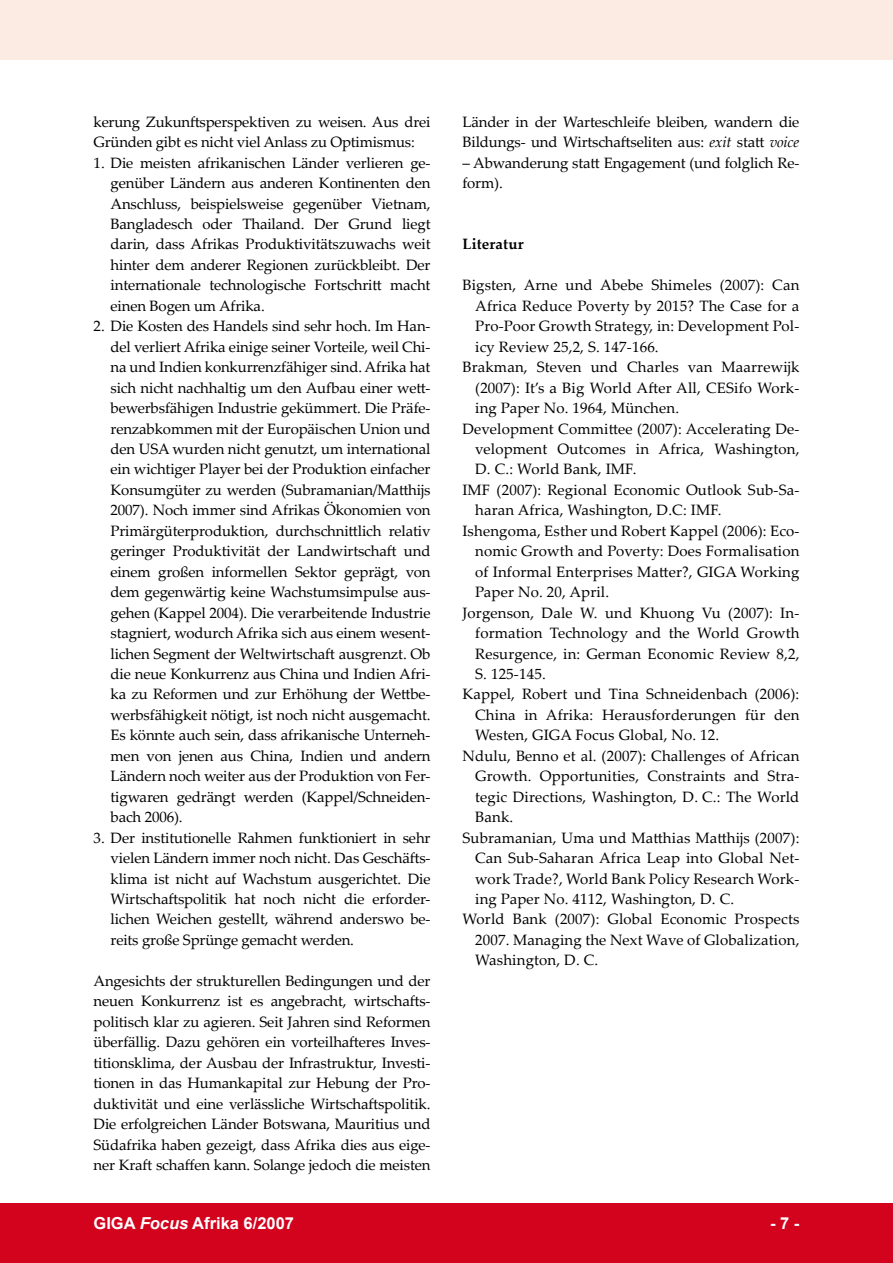
<style>
.page{position:relative;width:893px;height:1263px;background:#fff}
.page>*{position:absolute;margin:0;border:0;box-sizing:border-box;transform-origin:0 0}
.t1{font:700 16.5px "Arial";color:#fff}
.t2{font:15px/20.4px "Palatino Linotype";letter-spacing:.01em;color:#000;text-align:justify}
.t3{font:15px/20.4px "Palatino Linotype";letter-spacing:-.01em;color:#000}
.t4{font:15px/20.4px "Palatino Linotype";letter-spacing:-.015em;color:#000}
.t5{font:700 15px "Palatino Linotype";letter-spacing:.01em;color:#000}
.s1{font-style:italic}
</style>
<div class="page">
<div style="left:0;top:1203px;width:893px;height:60px;background:#d3021d"></div>
<div style="left:0;top:0;width:893px;height:60px;background:#fbebe3"></div>
<p class="t4" style="left:94px;top:111px;width:338px">kerung Zukunftsperspektiven zu weisen. Aus drei<br>Gründen gibt es nicht viel Anlass zu Optimismus:</p>
<p class="t2" style="left:111px;top:152px;width:321px;text-indent:-17px">1. Die meisten afrikanischen Länder verlieren ge&shy;genüber Ländern aus anderen Kontinenten den Anschluss, beispielsweise gegenüber Vietnam, Bangladesch oder Thailand. Der Grund liegt darin, dass Afrikas Produktivitätszuwachs weit hinter dem anderer Regionen zurückbleibt. Der internationale technologische Fortschritt macht einen Bogen um Afrika.</p>
<p class="t2" style="left:111px;top:315px;width:322px;text-indent:-17px">2. Die Kosten des Handels sind sehr hoch. Im Han&shy;del verliert Afrika einige seiner Vorteile, weil Chi&shy;na und Indien konkurrenzfähiger sind. Afrika hat sich nicht nachhaltig um den Aufbau einer wett&shy;bewerbsfähigen Industrie gekümmert. Die Präfe&shy;renzabkommen mit der Europäischen Union und den USA wurden nicht genutzt, um international ein wichtiger Player bei der Produktion einfacher Konsumgüter zu werden (Subramanian/Matthijs 2007). Noch immer sind Afrikas Ökonomien von Primärgüterproduktion, durchschnittlich relativ geringer Produktivität der Landwirtschaft und einem großen informellen Sektor geprägt, von dem gegenwärtig keine Wachstumsimpulse aus&shy;gehen (Kappel 2004). Die verarbeitende Industrie stagniert, wodurch Afrika sich aus einem wesent&shy;lichen Segment der Weltwirtschaft ausgrenzt. Ob die neue Konkurrenz aus China und Indien Afri&shy;ka zu Reformen und zur Erhöhung der Wettbe&shy;werbsfähigkeit nötigt, ist noch nicht ausgemacht.<br>Es könnte auch sein, dass afrikanische Unterneh&shy;men von jenen aus China, Indien und andern Ländern noch weiter aus der Produktion von Fer&shy;tigwaren gedrängt werden (Kappel/Schneiden&shy;bach 2006).</p>
<p class="t2" style="left:111px;top:827px;width:321px;text-indent:-17px">3. Der institutionelle Rahmen funktioniert in sehr vielen Ländern immer noch nicht. Das Geschäfts&shy;klima ist nicht auf Wachstum ausgerichtet. Die Wirtschaftspolitik hat noch nicht die erforder&shy;lichen Weichen gestellt, während anderswo be&shy;reits große Sprünge gemacht werden.</p>
<p class="t2" style="left:94px;top:970px;width:338px">Angesichts der strukturellen Bedingungen und der neuen Konkurrenz ist es angebracht, wirtschafts&shy;politisch klar zu agieren. Seit Jahren sind Reformen überfällig. Dazu gehören ein vorteilhafteres Inves&shy;titionsklima, der Ausbau der Infrastruktur, Investi&shy;tionen in das Humankapital zur Hebung der Pro&shy;duktivität und eine verlässliche Wirtschaftspolitik.<br>Die erfolgreichen Länder Botswana, Mauritius und Südafrika haben gezeigt, dass Afrika dies aus eige&shy;ner Kraft schaffen kann. Solange jedoch die meisten</p>
<p class="t3" style="left:462px;top:111px;width:338px">Länder in der Warteschleife bleiben, wandern die<br>Bildungs- und Wirtschaftseliten aus: <span class="s1">exit</span> statt <span class="s1">voice</span></p>
<p class="t3" style="left:462px;top:152px;width:338px">– Abwanderung statt Engagement (und folglich Re&shy;form).</p>
<p class="t5" style="left:462px;top:234px;width:63px">Literatur</p>
<p class="t2" style="left:462px;top:274px;width:338px">Bigsten, Arne und Abebe Shimeles (2007): Can</p>
<p class="t2" style="left:475px;top:295px;width:326px">Africa Reduce Poverty by 2015? The Case for a</p>
<p class="t2" style="left:475px;top:315px;width:326px">Pro-Poor Growth Strategy, in: Development Pol-</p>
<p class="t2" style="left:475px;top:336px;width:185px">icy Review 25,2, S. 147-166.</p>
<p class="t2" style="left:462px;top:356px;width:338px">Brakman, Steven und Charles van Maarrewijk</p>
<p class="t2" style="left:475px;top:377px;width:325px">(2007): It’s a Big World After All, CESifo Work-</p>
<p class="t2" style="left:475px;top:397px;width:205px">ing Paper No. 1964, München.</p>
<p class="t2" style="left:462px;top:418px;width:338px">Development Committee (2007): Accelerating De-</p>
<p class="t2" style="left:475px;top:438px;width:326px">velopment Outcomes in Africa, Washington,</p>
<p class="t2" style="left:475px;top:459px;width:163px">D. C.: World Bank, IMF.</p>
<p class="t2" style="left:462px;top:479px;width:338px">IMF (2007): Regional Economic Outlook Sub-Sa-</p>
<p class="t2" style="left:475px;top:499px;width:248px">haran Africa, Washington, D.C: IMF.</p>
<p class="t2" style="left:462px;top:520px;width:338px">Ishengoma, Esther und Robert Kappel (2006): Eco-</p>
<p class="t2" style="left:475px;top:540px;width:326px">nomic Growth and Poverty: Does Formalisation</p>
<p class="t2" style="left:475px;top:561px;width:326px">of Informal Enterprises Matter?, GIGA Working</p>
<p class="t2" style="left:475px;top:581px;width:135px">Paper No. 20, April.</p>
<p class="t2" style="left:462px;top:602px;width:338px">Jorgenson, Dale W. und Khuong Vu (2007): In-</p>
<p class="t2" style="left:475px;top:622px;width:326px">formation Technology and the World Growth</p>
<p class="t2" style="left:475px;top:643px;width:326px">Resurgence, in: German Economic Review 8,2,</p>
<p class="t2" style="left:475px;top:663px;width:72px">S. 125-145.</p>
<p class="t2" style="left:462px;top:684px;width:338px">Kappel, Robert und Tina Schneidenbach (2006):</p>
<p class="t2" style="left:475px;top:704px;width:326px">China in Afrika: Herausforderungen für den</p>
<p class="t2" style="left:475px;top:724px;width:246px">Westen, GIGA Focus Global, No. 12.</p>
<p class="t2" style="left:462px;top:745px;width:338px">Ndulu, Benno et al. (2007): Challenges of African</p>
<p class="t2" style="left:475px;top:765px;width:326px">Growth. Opportunities, Constraints and Stra-</p>
<p class="t2" style="left:475px;top:786px;width:326px">tegic Directions, Washington, D. C.: The World</p>
<p class="t2" style="left:475px;top:806px;width:40px">Bank.</p>
<p class="t2" style="left:462px;top:827px;width:339px">Subramanian, Uma und Matthias Matthijs (2007):</p>
<p class="t2" style="left:475px;top:847px;width:326px">Can Sub-Saharan Africa Leap into Global Net-</p>
<p class="t2" style="left:475px;top:868px;width:326px">work Trade?, World Bank Policy Research Work-</p>
<p class="t2" style="left:475px;top:888px;width:260px">ing Paper No. 4112, Washington, D. C.</p>
<p class="t2" style="left:462px;top:908px;width:338px">World Bank (2007): Global Economic Prospects</p>
<p class="t2" style="left:475px;top:929px;width:326px">2007. Managing the Next Wave of Globalization,</p>
<p class="t2" style="left:475px;top:949px;width:125px">Washington, D. C.</p>
<p class="t1" style="left:94px;top:1212px;width:202px">GIGA <span class="s1">Focus</span> Afrika 6/2007</p>
<p class="t1" style="left:770px;top:1212px;width:31px">- -</p>
</div>
